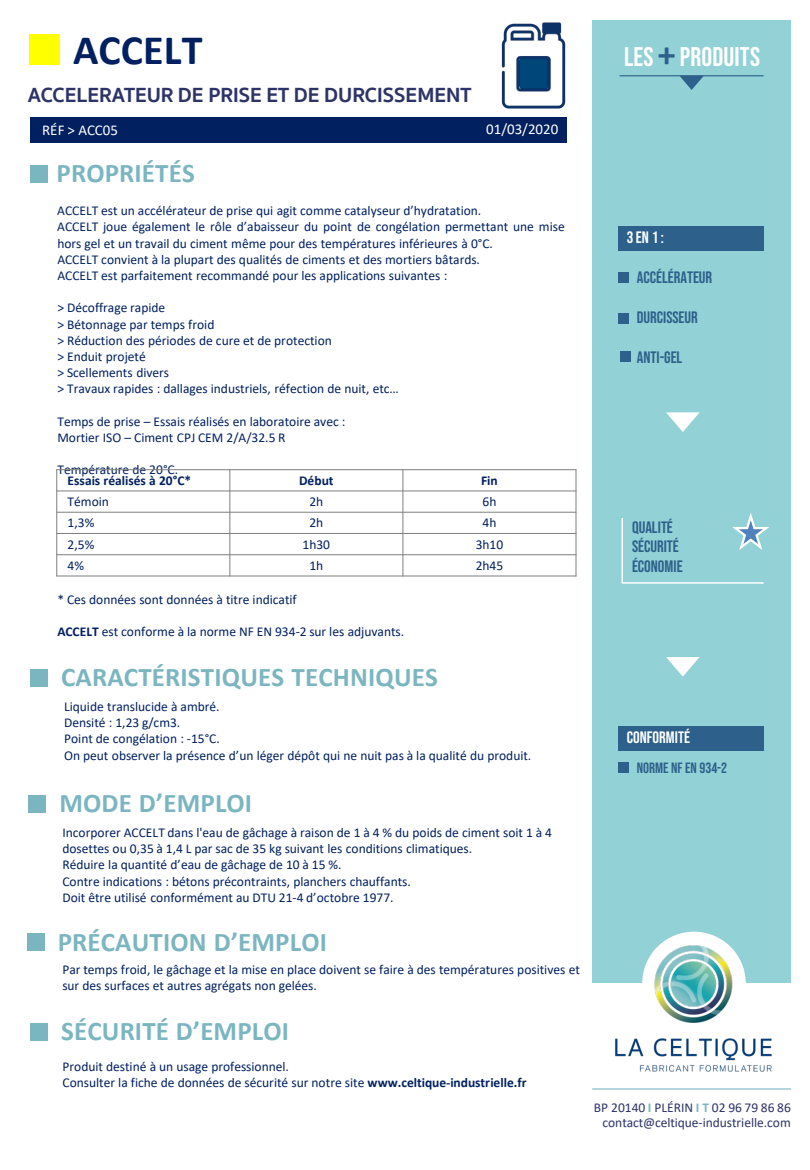
<style>
.page{position:relative;width:810px;height:1170px;background:#fff}
.page>*{position:absolute;margin:0;border:0;box-sizing:border-box;transform-origin:0 0}
.t1{font:700 42px "Calibri";letter-spacing:.005em;color:#002060}
.t2{font:700 27px "Calibri";letter-spacing:.005em;color:#7bb6c0}
.t3{font:27px "Bebas Neue";letter-spacing:.005em;color:#fff}
.t4{font:700 21px "Sukhumvit Set";color:#2d3367}
.t5{font:16.5px "Bebas Neue";color:#2d608b}
.t6{font:16.5px "Bebas Neue";color:#fff}
.t7{font:15px "Calibri";color:#fff}
.t8{font:15px "Bebas Neue";color:#2d608b}
.t9{font:13.5px/16.2px "Calibri";color:#002060}
.t10{font:13.5px/15px "Calibri";color:#2d3367;text-align:right}
.t11{font:700 13.5px "Calibri";color:#002060}
.s1{font-weight:700}
.s2{font-family:"Calibri";font-weight:700;font-size:36px;color:#2d608b}
.s3{font-weight:700;color:#7bb6c0}
</style>
<div class="page">
<img style="left:502px;top:22px;width:64px;height:87px">
<div style="left:592px;top:20px;width:199px;height:963px;background:#92d1d5"></div>
<div style="left:31px;top:117px;width:536px;height:25px;background:#002060"></div>
<div style="left:30px;top:34px;width:30px;height:31px;background:#ff0"></div>
<div style="left:30px;top:166px;width:18px;height:17px;background:#7bb6c0"></div>
<div style="left:30px;top:669px;width:18px;height:18px;background:#7bb6c0"></div>
<div style="left:30px;top:1023px;width:18px;height:17px;background:#7bb6c0"></div>
<hr style="left:620px;top:75px;width:144px;height:1px;background:#2d608b">
<svg style="left:680px;top:76px;width:24px;height:14px"></svg>
<div style="left:618px;top:226px;width:146px;height:24px;background:#2d608b"></div>
<div style="left:618px;top:272px;width:11px;height:11px;background:#2d608b"></div>
<div style="left:618px;top:313px;width:11px;height:10px;background:#2d608b"></div>
<svg style="left:666px;top:412px;width:34px;height:20px"></svg>
<svg style="left:621px;top:513px;width:148px;height:71px"></svg>
<hr style="left:592px;top:1088px;width:199px;height:2px;background:#7bb6c0">
<img style="left:599px;top:931px;width:190px;height:158px">
<hr style="left:229px;top:469px;width:1px;height:107px;background:#7f7f7f">
<hr style="left:403px;top:469px;width:1px;height:107px;background:#7f7f7f">
<hr style="left:56px;top:491px;width:520px;height:1px;background:#7f7f7f">
<hr style="left:56px;top:512px;width:520px;height:1px;background:#7f7f7f">
<hr style="left:56px;top:533px;width:520px;height:1px;background:#7f7f7f">
<hr style="left:56px;top:554px;width:520px;height:1px;background:#7f7f7f">
<hr style="left:56px;top:469px;width:1px;height:107px;background:#7f7f7f">
<hr style="left:576px;top:469px;width:1px;height:107px;background:#7f7f7f">
<hr style="left:56px;top:469px;width:520px;height:1px;background:#7f7f7f">
<hr style="left:56px;top:576px;width:520px;height:1px;background:#7f7f7f">
<div style="left:29px;top:795px;width:17px;height:18px;background:#7bb6c0"></div>
<div style="left:27px;top:933px;width:17px;height:18px;background:#7bb6c0"></div>
<div style="left:618px;top:727px;width:146px;height:24px;background:#2d608b"></div>
<div style="left:618px;top:762px;width:11px;height:11px;background:#2d608b"></div>
<svg style="left:666px;top:657px;width:34px;height:20px"></svg>
<div style="left:620px;top:352px;width:10px;height:10px;background:#2d608b"></div>
<h1 class="t1" style="left:73px;top:20px;width:131px">ACCELT</h1>
<p class="t4" style="left:28px;top:79px;width:445px">ACCELERATEUR DE PRISE ET DE DURCISSEMENT</p>
<p class="t7" style="left:42px;top:119px;width:77px">RÉF &gt; ACC05</p>
<p class="t7" style="left:486px;top:118px;width:73px">01/03/2020</p>
<p class="t2" style="left:56px;top:154px;width:140px">PROPRIÉTÉS</p>
<p class="t9" style="left:57px;top:202px;width:426px">ACCELT est un accélérateur de prise qui agit comme catalyseur d’hydratation.</p>
<p class="t9" style="left:57px;top:218px;width:509px">ACCELT joue également le rôle d’abaisseur du point de congélation permettant une mise hors gel et un travail du ciment même pour des températures inférieures à 0°C.</p>
<p class="t9" style="left:57px;top:251px;width:424px">ACCELT convient à la plupart des qualités de ciments et des mortiers bâtards.</p>
<p class="t9" style="left:57px;top:267px;width:391px">ACCELT est parfaitement recommandé pour les applications suivantes :</p>
<p class="t9" style="left:57px;top:299px;width:109px">&gt; Décoffrage rapide</p>
<p class="t9" style="left:57px;top:316px;width:159px">&gt; Bétonnage par temps froid</p>
<p class="t9" style="left:57px;top:332px;width:276px">&gt; Réduction des périodes de cure et de protection</p>
<p class="t9" style="left:57px;top:348px;width:90px">&gt; Enduit projeté</p>
<p class="t9" style="left:57px;top:364px;width:113px">&gt; Scellements divers</p>
<p class="t9" style="left:57px;top:380px;width:343px">&gt; Travaux rapides : dallages industriels, réfection de nuit, etc…</p>
<p class="t9" style="left:57px;top:413px;width:289px">Temps de prise – Essais réalisés en laboratoire avec :</p>
<p class="t9" style="left:57px;top:429px;width:230px">Mortier ISO – Ciment CPJ CEM 2/A/32.5 R</p>
<p class="t9" style="left:57px;top:461px;width:122px">Température de 20°C.</p>
<p class="t11" style="left:68px;top:471px;width:125px">Essais réalisés à 20°C*</p>
<p class="t11" style="left:299px;top:471px;width:36px">Début</p>
<p class="t11" style="left:481px;top:471px;width:18px">Fin</p>
<p class="t9" style="left:68px;top:493px;width:43px">Témoin</p>
<p class="t9" style="left:309px;top:493px;width:15px">2h</p>
<p class="t9" style="left:483px;top:493px;width:15px">6h</p>
<p class="t9" style="left:68px;top:514px;width:28px">1,3%</p>
<p class="t9" style="left:309px;top:514px;width:15px">2h</p>
<p class="t9" style="left:483px;top:514px;width:15px">4h</p>
<p class="t9" style="left:68px;top:536px;width:28px">2,5%</p>
<p class="t9" style="left:303px;top:536px;width:29px">1h30</p>
<p class="t9" style="left:476px;top:536px;width:29px">3h10</p>
<p class="t9" style="left:68px;top:557px;width:18px">4%</p>
<p class="t9" style="left:309px;top:557px;width:15px">1h</p>
<p class="t9" style="left:476px;top:557px;width:29px">2h45</p>
<p class="t9" style="left:57px;top:591px;width:241px">* Ces données sont données à titre indicatif</p>
<p class="t9" style="left:57px;top:623px;width:348px"><span class="s1">ACCELT</span> est conforme à la norme NF EN 934-2 sur les adjuvants.</p>
<p class="t2" style="left:61px;top:658px;width:378px">CARACTÉRISTIQUES TECHNIQUES</p>
<p class="t9" style="left:64px;top:698px;width:157px">Liquide translucide à ambré.</p>
<p class="t9" style="left:64px;top:714px;width:118px">Densité : 1,23 g/cm3.</p>
<p class="t9" style="left:64px;top:730px;width:157px">Point de congélation : -15°C.</p>
<p class="t9" style="left:64px;top:747px;width:469px">On peut observer la présence d’un léger dépôt qui ne nuit pas à la qualité du produit.</p>
<p class="t2" style="left:59px;top:784px;width:194px">MODE D’EMPLOI</p>
<p class="t9" style="left:62px;top:824px;width:491px">Incorporer ACCELT dans l'eau de gâchage à raison de 1 à 4 % du poids de ciment soit 1 à 4 dosettes ou 0,35 à 1,4 L par sac de 35 kg suivant les conditions climatiques.</p>
<p class="t9" style="left:62px;top:856px;width:281px">Réduire la quantité d’eau de gâchage de 10 à 15 %.</p>
<p class="t9" style="left:62px;top:873px;width:350px">Contre indications : bétons précontraints, planchers chauffants.</p>
<p class="t9" style="left:62px;top:889px;width:333px">Doit être utilisé conformément au DTU 21-4 d’octobre 1977.</p>
<p class="t2" style="left:58px;top:923px;width:271px">PRÉCAUTION D’EMPLOI</p>
<p class="t9" style="left:62px;top:961px;width:519px">Par temps froid, le gâchage et la mise en place doivent se faire à des températures positives et sur des surfaces et autres agrégats non gelées.</p>
<p class="t2" style="left:61px;top:1012px;width:229px">SÉCURITÉ D’EMPLOI</p>
<p class="t9" style="left:62px;top:1058px;width:228px">Produit destiné à un usage professionnel.</p>
<p class="t9" style="left:62px;top:1074px;width:466px">Consulter la fiche de données de sécurité sur notre site <span class="s1">www.celtique-industrielle.fr</span></p>
<p class="t3" style="left:624px;top:41px;width:138px">LES <span class="s2">+</span> PRODUITS</p>
<p class="t6" style="left:627px;top:228px;width:39px">3 EN 1 :</p>
<p class="t5" style="left:637px;top:268px;width:77px">ACCÉLÉRATEUR</p>
<p class="t5" style="left:637px;top:308px;width:63px">DURCISSEUR</p>
<p class="t5" style="left:637px;top:347px;width:47px">ANTI-GEL</p>
<p class="t5" style="left:632px;top:517px;width:42px">QUALITÉ</p>
<p class="t5" style="left:632px;top:537px;width:48px">SÉCURITÉ</p>
<p class="t5" style="left:632px;top:557px;width:52px">ÉCONOMIE</p>
<p class="t6" style="left:627px;top:728px;width:65px">CONFORMITÉ</p>
<p class="t8" style="left:637px;top:759px;width:92px">NORME NF EN 934-2</p>
<p class="t10" style="left:594px;top:1100px;width:198px">BP 20140 <span class="s3">I</span> PLÉRIN <span class="s3">I T</span> 02 96 79 86 86 contact@celtique-industrielle.com</p>
</div>
